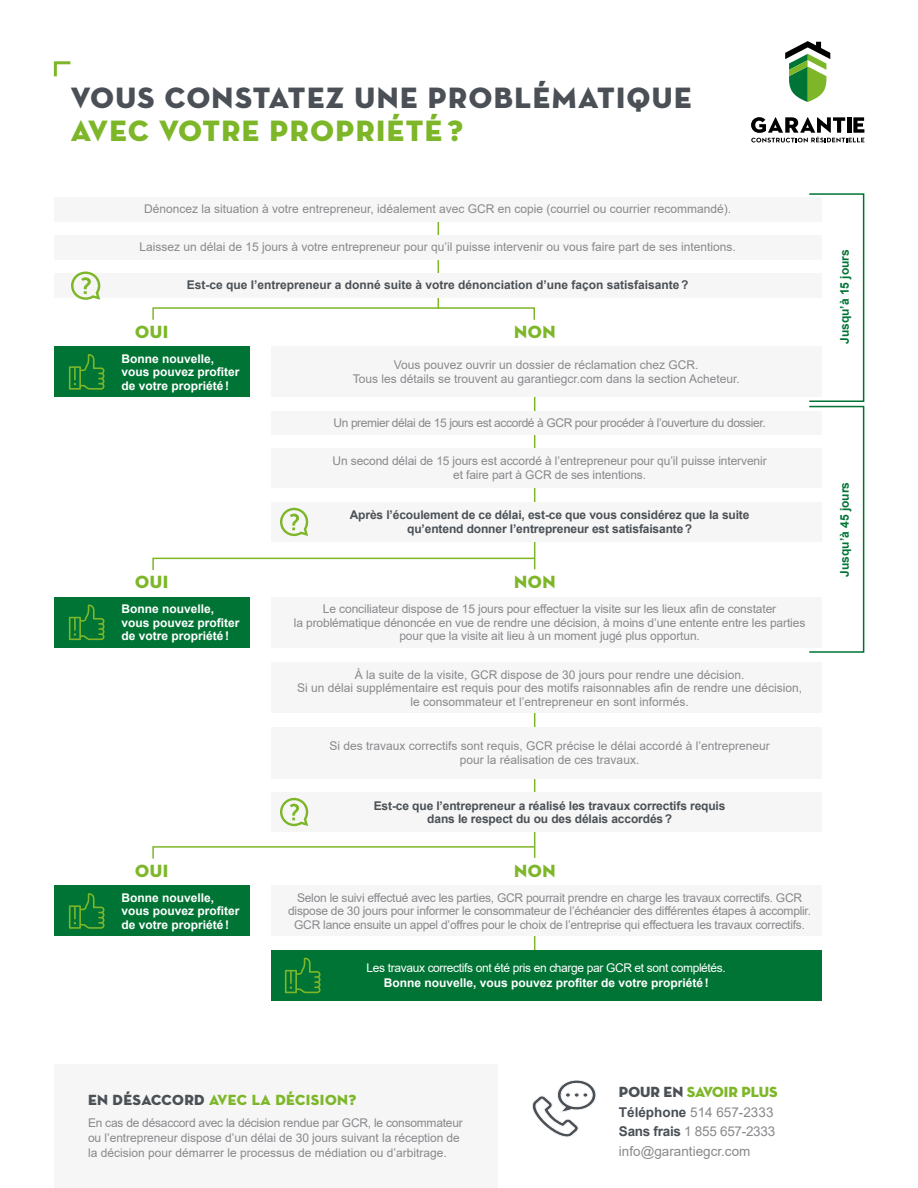
<style>
.page{position:relative;width:918px;height:1188px;background:#fff}
.page>*{position:absolute;margin:0;border:0;box-sizing:border-box;transform-origin:0 0}
.t1{font:30px "Neutraface Display Titling";letter-spacing:.05em;color:#4a5055}
.t2{font:30px "Neutraface Display Titling";letter-spacing:.05em;color:#7db729}
.t3{font:18px "Neutraface Display Titling";letter-spacing:.03em;color:#7db729}
.t4{font:15px "Neutraface Display Titling";letter-spacing:.015em;color:#7db729}
.t5{font:13.5px/19.5px "Arial";color:#89898d}
.t6{font:12px/13.5px "Arial";letter-spacing:-.005em;color:#89898d;text-align:center}
.t7{font:700 12px/13.5px "Arial";letter-spacing:-.01em;color:#4a5055;text-align:center}
.t8{font:700 12px/13.5px "Arial";color:#fff}
.t9{font:12px "Arial";letter-spacing:-.03em;color:#89898d}
.t10{font:12px "Arial";letter-spacing:-.03em;color:#fff}
.t11{font:700 12px "Arial";color:#007435}
.s1{color:#4a5055}
.s2{font-weight:700;color:#4a5055}
</style>
<div class="page">
<div style="left:809px;top:193px;width:55px;height:209px;border:2px solid #007435"></div>
<div style="left:809px;top:406px;width:55px;height:247px;border:2px solid #007435"></div>
<svg style="left:751px;top:117px;width:113px;height:25px"></svg>
<svg style="left:785px;top:41px;width:45px;height:61px"></svg>
<svg style="left:53px;top:61px;width:18px;height:16px"></svg>
<div style="left:54px;top:1065px;width:444px;height:123px;background:#f6f6f6"></div>
<svg style="left:532px;top:1080px;width:64px;height:57px"></svg>
<div style="left:152px;top:307px;width:383px;height:14px;border:2px solid #7db729"></div>
<svg style="left:152px;top:557px;width:384px;height:14px"></svg>
<hr style="left:438px;top:204px;width:1px;height:105px;background:#7db729">
<hr style="left:534px;top:913px;width:1px;height:71px;background:#7db729">
<hr style="left:534px;top:381px;width:1px;height:188px;background:#7db729">
<div style="left:54px;top:198px;width:767px;height:24px;background:#f6f6f6"></div>
<div style="left:54px;top:236px;width:767px;height:24px;background:#f6f6f6"></div>
<div style="left:54px;top:274px;width:767px;height:24px;background:#f6f6f6"></div>
<div style="left:271px;top:411px;width:550px;height:23px;background:#f6f6f6"></div>
<div style="left:271px;top:448px;width:550px;height:40px;background:#f6f6f6"></div>
<div style="left:271px;top:502px;width:550px;height:40px;background:#f6f6f6"></div>
<div style="left:271px;top:885px;width:550px;height:51px;background:#f6f6f6"></div>
<svg style="left:280px;top:508px;width:29px;height:28px"></svg>
<div style="left:54px;top:346px;width:196px;height:51px;background:#007435"></div>
<div style="left:54px;top:597px;width:196px;height:51px;background:#007435"></div>
<div style="left:271px;top:346px;width:550px;height:51px;background:#f6f6f6"></div>
<svg style="left:152px;top:845px;width:384px;height:14px"></svg>
<hr style="left:534px;top:679px;width:1px;height:179px;background:#7db729">
<div style="left:54px;top:885px;width:196px;height:51px;background:#007435"></div>
<div style="left:271px;top:950px;width:550px;height:51px;background:#007435"></div>
<div style="left:271px;top:663px;width:550px;height:50px;background:#f6f6f6"></div>
<div style="left:271px;top:597px;width:550px;height:51px;background:#f6f6f6"></div>
<div style="left:271px;top:727px;width:550px;height:51px;background:#f6f6f6"></div>
<div style="left:271px;top:792px;width:550px;height:40px;background:#f6f6f6"></div>
<svg style="left:280px;top:798px;width:29px;height:28px"></svg>
<svg style="left:71px;top:272px;width:30px;height:28px"></svg>
<svg style="left:69px;top:893px;width:36px;height:36px"></svg>
<svg style="left:69px;top:604px;width:36px;height:36px"></svg>
<svg style="left:69px;top:354px;width:36px;height:36px"></svg>
<svg style="left:285px;top:958px;width:36px;height:35px"></svg>
<h1 class="t1" style="left:71px;top:79px;width:622px">VOUS CONSTATEZ UNE PROBLÉMATIQUE</h1>
<h1 class="t2" style="left:71px;top:112px;width:394px">AVEC VOTRE PROPRIÉTÉ ?</h1>
<p class="t6" style="left:144px;top:202px;width:588px">Dénoncez la situation à votre entrepreneur, idéalement avec GCR en copie (courriel ou courrier recommandé).</p>
<p class="t6" style="left:140px;top:240px;width:598px">Laissez un délai de 15 jours à votre entrepreneur pour qu’il puisse intervenir ou vous faire part de ses intentions.</p>
<p class="t7" style="left:187px;top:278px;width:503px">Est-ce que l’entrepreneur a donné suite à votre dénonciation d’une façon satisfaisante?</p>
<h2 class="t3" style="left:135px;top:320px;width:35px">OUI</h2>
<h2 class="t3" style="left:514px;top:320px;width:43px">NON</h2>
<p class="t8" style="left:122px;top:352px;width:120px">Bonne nouvelle, vous pouvez profiter de votre propriété!</p>
<p class="t6" style="left:353px;top:358px;width:388px">Vous pouvez ouvrir un dossier de réclamation chez GCR.<br>Tous les détails se trouvent au garantiegcr.com dans la section Acheteur.</p>
<p class="t9" style="left:334px;top:415px;width:434px">Un premier délai de 15 jours est accordé à GCR pour procéder à l’ouverture du dossier.</p>
<p class="t6" style="left:333px;top:454px;width:436px">Un second délai de 15 jours est accordé à l’entrepreneur pour qu’il puisse intervenir et faire part à GCR de ses intentions.</p>
<p class="t7" style="left:350px;top:509px;width:401px">Après l’écoulement de ce délai, est-ce que vous considérez que la suite qu’entend donner l’entrepreneur est satisfaisante?</p>
<h2 class="t3" style="left:135px;top:571px;width:35px">OUI</h2>
<h2 class="t3" style="left:514px;top:571px;width:43px">NON</h2>
<p class="t8" style="left:122px;top:602px;width:120px">Bonne nouvelle, vous pouvez profiter de votre propriété!</p>
<p class="t6" style="left:294px;top:602px;width:513px">Le conciliateur dispose de 15 jours pour effectuer la visite sur les lieux afin de constater<br>la problématique dénoncée en vue de rendre une décision, à moins d’une entente entre les parties pour que la visite ait lieu à un moment jugé plus opportun.</p>
<p class="t6" style="left:297px;top:668px;width:506px">À la suite de la visite, GCR dispose de 30 jours pour rendre une décision.<br>Si un délai supplémentaire est requis pour des motifs raisonnables afin de rendre une décision, le consommateur et l’entrepreneur en sont informés.</p>
<p class="t6" style="left:330px;top:739px;width:442px">Si des travaux correctifs sont requis, GCR précise le délai accordé à l’entrepreneur pour la réalisation de ces travaux.</p>
<p class="t7" style="left:374px;top:799px;width:353px">Est-ce que l’entrepreneur a réalisé les travaux correctifs requis dans le respect du ou des délais accordés?</p>
<h2 class="t3" style="left:135px;top:859px;width:35px">OUI</h2>
<h2 class="t3" style="left:514px;top:859px;width:43px">NON</h2>
<p class="t8" style="left:122px;top:891px;width:120px">Bonne nouvelle, vous pouvez profiter de votre propriété!</p>
<p class="t6" style="left:288px;top:891px;width:524px">Selon le suivi effectué avec les parties, GCR pourrait prendre en charge les travaux correctifs. GCR dispose de 30 jours pour informer le consommateur de l’échéancier des différentes étapes à accomplir.<br>GCR lance ensuite un appel d’offres pour le choix de l’entreprise qui effectuera les travaux correctifs.</p>
<p class="t10" style="left:367px;top:960px;width:361px">Les travaux correctifs ont été pris en charge par GCR et sont complétés.</p>
<p class="t8" style="left:384px;top:976px;width:327px">Bonne nouvelle, vous pouvez profiter de votre propriété!</p>
<p class="t11" style="left:836px;top:344px;width:96px;rotate:-90deg">Jusqu’à 15 jours</p>
<p class="t11" style="left:836px;top:577px;width:96px;rotate:-90deg">Jusqu’à 45 jours</p>
<p class="t4" style="left:88px;top:1091px;width:270px"><span class="s1">EN DÉSACCORD</span> AVEC LA DÉCISION?</p>
<p class="t6" style="left:88px;top:1115px;width:376px;line-height:15px;text-align:left">En cas de désaccord avec la décision rendue par GCR, le consommateur ou l’entrepreneur dispose d’un délai de 30 jours suivant la réception de la décision pour démarrer le processus de médiation ou d’arbitrage.</p>
<p class="t4" style="left:619px;top:1083px;width:160px"><span class="s1">POUR EN</span> SAVOIR PLUS</p>
<p class="t5" style="left:619px;top:1102px;width:158px"><span class="s2">Téléphone</span> 514 657-2333<br><span class="s2">Sans frais</span> 1 855 657-2333 info@garantiegcr.com</p>
</div>
